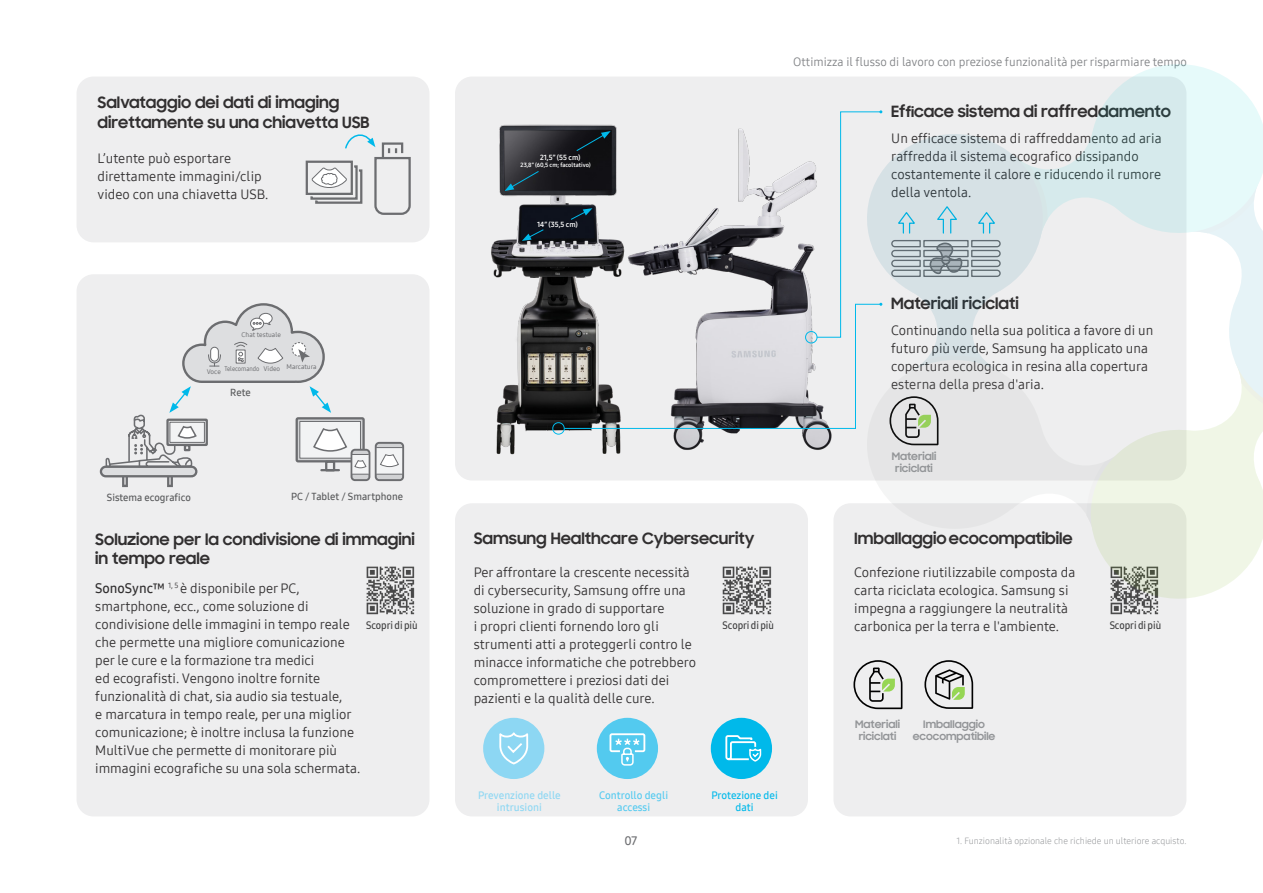
<style>
.page{position:relative;width:1263px;height:893px;background:#fff}
.page>*{position:absolute;margin:0;border:0;box-sizing:border-box;transform-origin:0 0}
.소제목{font:700 15.75px/19.5px "Samsung Sharp Sans";color:#312f30}
.본문{font:13.5px/18px "Samsung One 400";color:#312f30}
.t1{font:12px "Samsung One 400";color:#808285}
.t2{font:12px "Samsung One 600";color:#6c6d70}
.t3{font:700 10.5px/12px "Samsung Sharp Sans";color:#939598;text-align:center}
.t4{font:10.5px "Samsung One 600 C";color:#3e3e3f}
.t5{font:10.5px/12.3px "Samsung One 600";color:#8dd7f3;text-align:center}
.t6{font:10.5px/12.3px "Samsung One 600";color:#53caef;text-align:center}
.t7{font:10.5px/12.3px "Samsung One 600";color:#00b9ea;text-align:center}
.본문_내용_설명글{font:10.05px "Samsung One 600";color:#57585a}
.t8{font:9px "Samsung One 300";color:#939598}
.본문_내용_설명글-2{font:7.2px "Samsung One 700";color:#fff}
.소제목-2{font:6.75px "Samsung One 500";color:#6c6d70}
.소제목-3{font:6.75px "Samsung One 500";color:#6c6d70;scale:.9 1}
.본문_내용_설명글-3{font:5.85px "Samsung One 700";color:#fff}
.s1{font-family:"Samsung One 600"}
</style>
<div class="page">
<div style="left:455px;top:77px;width:731px;height:403px;background:#eeeeef;border-radius:17px"></div>
<img style="left:491px;top:125px;width:72px;height:330px">
<svg style="left:522px;top:229px;width:22px;height:12px"></svg>
<svg style="left:504px;top:171px;width:35px;height:20px"></svg>
<div style="left:552px;top:422px;width:13px;height:12px;border:1px solid #00b9ea;border-radius:50%"></div>
<div style="left:833px;top:503px;width:353px;height:313px;background:#eeeeef;border-radius:17px"></div>
<div style="left:77px;top:77px;width:352px;height:165px;background:#eeeeef;border-radius:17px"></div>
<svg style="left:305px;top:134px;width:106px;height:81px"></svg>
<div style="left:455px;top:503px;width:353px;height:313px;background:#eeeeef;border-radius:17px"></div>
<svg style="left:853px;top:660px;width:49px;height:49px"></svg>
<div style="left:483px;top:718px;width:61px;height:61px;background:#8dd7f3;border-radius:50%"></div>
<svg style="left:499px;top:732px;width:30px;height:33px"></svg>
<div style="left:597px;top:718px;width:61px;height:61px;background:#53caef;border-radius:50%"></div>
<div style="left:609px;top:733px;width:36px;height:19px;border:2px solid #fff"></div>
<svg style="left:614px;top:738px;width:27px;height:28px"></svg>
<div style="left:711px;top:718px;width:61px;height:61px;background:#00b9ea;border-radius:50%"></div>
<svg style="left:725px;top:735px;width:37px;height:27px"></svg>
<img style="left:722px;top:600px;width:50px;height:15px">
<img style="left:1110px;top:600px;width:49px;height:15px">
<svg style="left:924px;top:660px;width:49px;height:49px"></svg>
<div style="left:77px;top:274px;width:352px;height:542px;background:#eeeeef;border-radius:17px"></div>
<img style="left:366px;top:566px;width:49px;height:49px">
<div style="left:122px;top:473px;width:6px;height:14px;border:2px solid #6c6d70"></div>
<div style="left:167px;top:473px;width:6px;height:14px;border:2px solid #6c6d70"></div>
<div style="left:100px;top:466px;width:97px;height:11px;background:#dddee0;border:2px solid #6c6d70;border-radius:5px"></div>
<div style="left:100px;top:466px;width:97px;height:11px;border:1px solid #6c6d70;border-radius:5px"></div>
<svg style="left:105px;top:303px;width:299px;height:178px"></svg>
<svg style="left:563px;top:64px;width:700px;height:536px"></svg>
<p class="소제목" style="left:98px;top:92px;width:274px">Salvataggio dei dati di imaging direttamente su una chiavetta USB</p>
<p class="본문" style="left:98px;top:149px;width:172px">L’utente può esportare direttamente immagini/clip video con una chiavetta USB.</p>
<p class="소제목-2" style="left:242px;top:330px;width:41px">Chat testuale</p>
<p class="소제목-2" style="left:286px;top:362px;width:32px">Marcatura</p>
<p class="소제목-3" style="left:224px;top:364px;width:41px">Telecomando</p>
<p class="소제목-2" style="left:263px;top:365px;width:18px">Video</p>
<p class="소제목-2" style="left:207px;top:367px;width:16px">Voce</p>
<p class="본문_내용_설명글" style="left:230px;top:386px;width:22px">Rete</p>
<p class="본문_내용_설명글" style="left:107px;top:491px;width:86px">Sistema ecografico</p>
<p class="본문_내용_설명글" style="left:291px;top:490px;width:113px">PC / Tablet / Smartphone</p>
<p class="본문_내용_설명글-2" style="left:540px;top:153px;width:42px">21,5” (55 cm)</p>
<p class="본문_내용_설명글-3" style="left:521px;top:161px;width:72px">23,8” (60,5 cm; facoltativo)</p>
<p class="본문_내용_설명글-2" style="left:537px;top:219px;width:42px">14” (35,5 cm)</p>
<p class="t1" style="left:793px;top:54px;width:395px">Ottimizza il flusso di lavoro con preziose funzionalità per risparmiare tempo</p>
<p class="소제목" style="left:891px;top:101px;width:281px">Efficace sistema di raffreddamento</p>
<p class="본문" style="left:891px;top:129px;width:272px">Un efficace sistema di raffreddamento ad aria raffredda il sistema ecografico dissipando costantemente il calore e riducendo il rumore della ventola.</p>
<p class="소제목" style="left:891px;top:293px;width:129px">Materiali riciclati</p>
<p class="본문" style="left:891px;top:321px;width:264px">Continuando nella sua politica a favore di un futuro più verde, Samsung ha applicato una copertura ecologica in resina alla copertura esterna della presa d'aria.</p>
<p class="t3" style="left:892px;top:450px;width:46px">Materiali riciclati</p>
<p class="소제목" style="left:95px;top:528px;width:321px">Soluzione per la condivisione di immagini</p>
<p class="소제목" style="left:854px;top:528px;width:220px">Imballaggio ecocompatibile</p>
<p class="소제목" style="left:95px;top:548px;width:116px">in tempo reale</p>
<p class="본문" style="left:95px;top:579px;width:266px"><span class="s1">SonoSync™</span> <sup>1,</sup> <sup>5</sup> è disponibile per PC, smartphone, ecc., come soluzione di condivisione delle immagini in tempo reale che permette una migliore comunicazione per le cure e la formazione tra medici<br>ed ecografisti. Vengono inoltre fornite funzionalità di chat, sia audio sia testuale,<br>e marcatura in tempo reale, per una miglior comunicazione; è inoltre inclusa la funzione MultiVue che permette di monitorare più immagini ecografiche su una sola schermata.</p>
<p class="소제목" style="left:474px;top:528px;width:282px">Samsung Healthcare Cybersecurity</p>
<p class="본문" style="left:474px;top:563px;width:224px">Per affrontare la crescente necessità di cybersecurity, Samsung offre una soluzione in grado di supportare<br>i propri clienti fornendo loro gli strumenti atti a proteggerli contro le minacce informatiche che potrebbero compromettere i preziosi dati dei pazienti e la qualità delle cure.</p>
<p class="본문" style="left:854px;top:563px;width:223px">Confezione riutilizzabile composta da carta riciclata ecologica. Samsung si impegna a raggiungere la neutralità carbonica per la terra e l'ambiente.</p>
<p class="t4" style="left:366px;top:618px;width:53px">Scopri di più</p>
<p class="t4" style="left:722px;top:618px;width:53px">Scopri di più</p>
<p class="t4" style="left:1110px;top:618px;width:53px">Scopri di più</p>
<p class="t3" style="left:855px;top:717px;width:46px">Materiali riciclati</p>
<p class="t3" style="left:923px;top:717px;width:63px">Imballaggio</p>
<p class="t3" style="left:913px;top:729px;width:84px">ecocompatibile</p>
<p class="t5" style="left:478px;top:789px;width:84px">Prevenzione delle intrusioni</p>
<p class="t6" style="left:599px;top:789px;width:71px">Controllo degli accessi</p>
<p class="t7" style="left:711px;top:789px;width:68px">Protezione dei dati</p>
<p class="t2" style="left:624px;top:833px;width:14px">07</p>
<p class="t8" style="left:956px;top:835px;width:231px">1. Funzionalità opzionale che richiede un ulteriore acquisto.</p>
</div>
